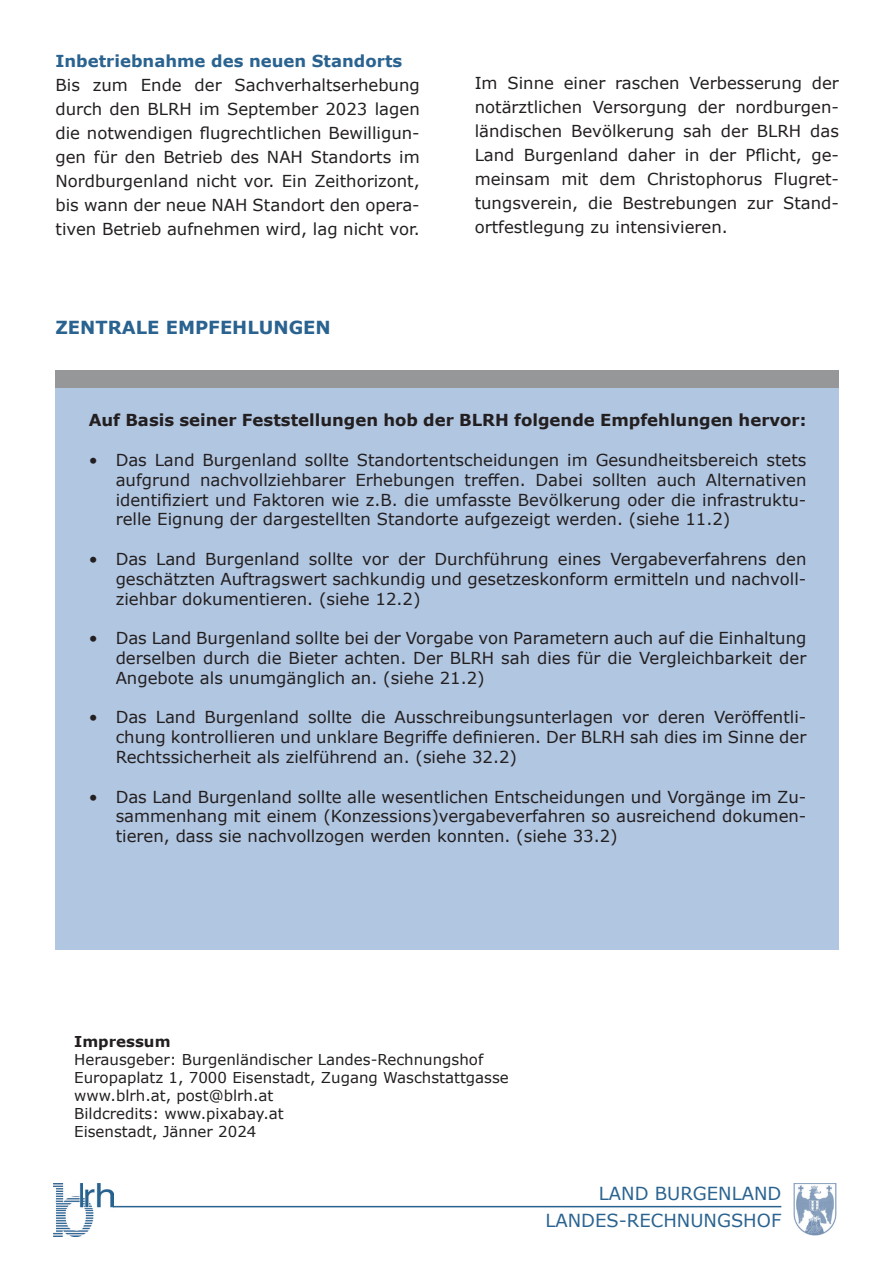
<style>
.page{position:relative;width:893px;height:1263px;background:#fff}
.page>*{position:absolute;margin:0;border:0;box-sizing:border-box;transform-origin:0 0}
.t1{font:18px/27px "Verdana";color:#2a6390;text-align:right}
.t2{font:700 18px "Verdana";color:#2a6390}
.t3{font:16.5px/24px "Verdana";color:#231f20;text-align:justify}
.t4{font:700 16.5px "Verdana";color:#231f20}
.t5{font:700 16.5px "Verdana";color:#2a6390}
.t6{font:15px/18px "Verdana";color:#231f20}
.t7{font:700 15px "Verdana";color:#231f20}
</style>
<div class="page">
<div style="left:56px;top:387px;width:783px;height:562px;background:#b1c6e1"></div>
<div style="left:56px;top:370px;width:783px;height:17px;background:#959799"></div>
<img style="left:54px;top:1183px;width:59px;height:53px">
<hr style="left:113px;top:1206px;width:668px;height:1px;background:#2a6390">
<img style="left:793px;top:1183px;width:43px;height:53px">
<p class="t5" style="left:56px;top:50px;width:348px">Inbetriebnahme des neuen Standorts</p>
<p class="t3" style="left:56px;top:73px;width:366px">Bis zum Ende der Sachverhaltserhebung durch den BLRH im September 2023 lagen die notwendigen flugrechtlichen Bewilligun&shy;gen für den Betrieb des NAH Standorts im Nordburgenland nicht vor. Ein Zeithorizont, bis wann der neue NAH Standort den opera&shy;tiven Betrieb aufnehmen wird, lag nicht vor.</p>
<p class="t2" style="left:56px;top:314px;width:277px">ZENTRALE EMPFEHLUNGEN</p>
<p class="t3" style="left:475px;top:71px;width:366px">Im Sinne einer raschen Verbesserung der notärztlichen Versorgung der nordburgen&shy;ländischen Bevölkerung sah der BLRH das Land Burgenland daher in der Pflicht, ge&shy;meinsam mit dem Christophorus Flugret&shy;tungsverein, die Bestrebungen zur Stand&shy;ortfestlegung zu intensivieren.</p>
<p class="t4" style="left:89px;top:409px;width:719px">Auf Basis seiner Feststellungen hob der BLRH folgende Empfehlungen hervor:</p>
<p class="t3" style="left:116px;top:450px;width:692px;line-height:19.8px;text-indent:-27px">• Das Land Burgenland sollte Standortentscheidungen im Gesundheitsbereich stets aufgrund nachvollziehbarer Erhebungen treffen. Dabei sollten auch Alternativen identifiziert und Faktoren wie z.B. die umfasste Bevölkerung oder die infrastruktu&shy;relle Eignung der dargestellten Standorte aufgezeigt werden. (siehe 11.2)</p>
<p class="t3" style="left:116px;top:549px;width:692px;line-height:19.8px;text-indent:-27px">• Das Land Burgenland sollte vor der Durchführung eines Vergabeverfahrens den geschätzten Auftragswert sachkundig und gesetzeskonform ermitteln und nachvoll&shy;ziehbar dokumentieren. (siehe 12.2)</p>
<p class="t3" style="left:116px;top:628px;width:692px;line-height:19.8px;text-indent:-27px">• Das Land Burgenland sollte bei der Vorgabe von Parametern auch auf die Einhaltung derselben durch die Bieter achten. Der BLRH sah dies für die Vergleichbarkeit der Angebote als unumgänglich an. (siehe 21.2)</p>
<p class="t3" style="left:116px;top:707px;width:692px;line-height:19.8px;text-indent:-27px">• Das Land Burgenland sollte die Ausschreibungsunterlagen vor deren Veröffentli&shy;chung kontrollieren und unklare Begriffe definieren. Der BLRH sah dies im Sinne der Rechtssicherheit als zielführend an. (siehe 32.2)</p>
<p class="t3" style="left:116px;top:786px;width:692px;line-height:19.8px;text-indent:-27px">• Das Land Burgenland sollte alle wesentlichen Entscheidungen und Vorgänge im Zu&shy;sammenhang mit einem (Konzessions)vergabeverfahren so ausreichend dokumen&shy;tieren, dass sie nachvollzogen werden konnten. (siehe 33.2)</p>
<p class="t7" style="left:74px;top:1031px;width:98px">Impressum</p>
<p class="t6" style="left:74px;top:1050px;width:436px">Herausgeber: Burgenländischer Landes-Rechnungshof Europaplatz 1, 7000 Eisenstadt, Zugang Waschstattgasse www.blrh.at, post@blrh.at<br>Bildcredits: www.pixabay.at<br>Eisenstadt, Jänner 2024</p>
<p class="t1" style="left:545px;top:1180px;width:237px">LAND BURGENLAND<br>LANDES-RECHNUNGSHOF</p>
</div>
